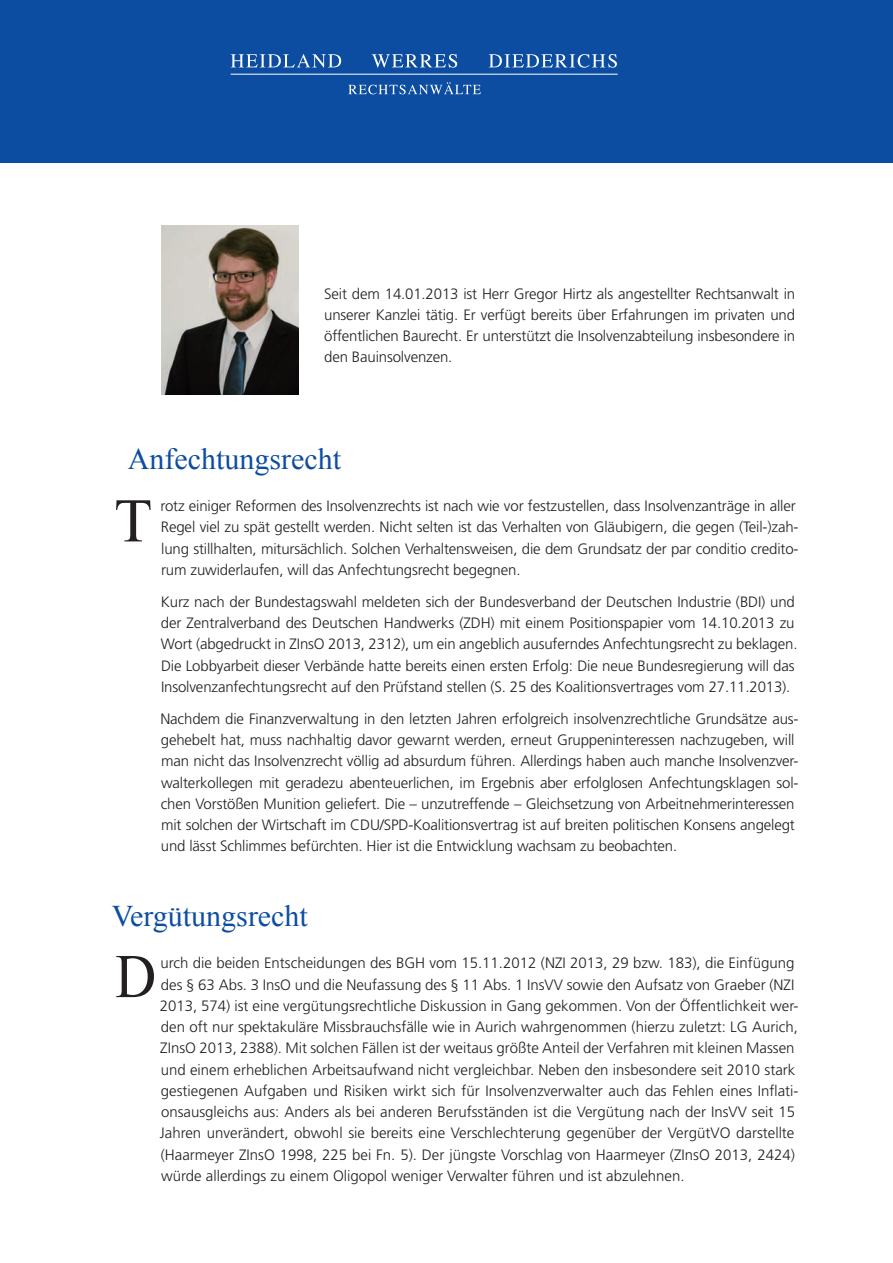
<style>
.page{position:relative;width:893px;height:1263px;background:#fff}
.page>*{position:absolute;margin:0;border:0;box-sizing:border-box;transform-origin:0 0}
.t1{font:62.1px "Times New Roman";color:#231f20}
.t2{font:62.1px "Times New Roman";color:#231f20;scale:.91 1}
.t3{font:30px "Times New Roman";color:#0d4da1}
.t4{font:300 15px/21.3px "Frutiger";letter-spacing:-.01em;color:#231f20}
</style>
<div class="page">
<div style="left:0;top:0;width:893px;height:162px;background:#0d4da1"></div>
<svg style="left:231px;top:54px;width:110px;height:14px"></svg>
<svg style="left:348px;top:82px;width:133px;height:12px"></svg>
<svg style="left:489px;top:54px;width:128px;height:14px"></svg>
<svg style="left:372px;top:54px;width:85px;height:14px"></svg>
<hr style="left:231px;top:74px;width:387px;height:1px;background:#fff">
<img style="left:162px;top:225px;width:137px;height:169px">
<p class="t4" style="left:324px;top:283px;width:472px;text-align:justify">Seit dem 14.01.2013 ist Herr Gregor Hirtz als angestellter Rechtsanwalt in unserer Kanzlei tätig. Er verfügt bereits über Erfahrungen im privaten und öffentlichen Baurecht. Er unterstützt die Insolvenzabteilung insbesondere in den Bauinsolvenzen.</p>
<h2 class="t3" style="left:128px;top:438px;width:215px">Anfechtungsrecht</h2>
<h1 class="t1" style="left:114px;top:479px;width:39px">T</h1>
<p class="t4" style="left:160px;top:495px;width:640px">rotz einiger Reformen des Insolvenzrechts ist nach wie vor festzustellen, dass Insolvenzanträge in aller Regel viel zu spät gestellt werden. Nicht selten ist das Verhalten von Gläubigern, die gegen (Teil-)zah&shy;lung stillhalten, mitursächlich. Solchen Verhaltensweisen, die dem Grundsatz der par conditio credito&shy;rum zuwiderlaufen, will das Anfechtungsrecht begegnen.</p>
<p class="t4" style="left:161px;top:591px;width:638px">Kurz nach der Bundestagswahl meldeten sich der Bundesverband der Deutschen Industrie (BDI) und der Zentralverband des Deutschen Handwerks (ZDH) mit einem Positionspapier vom 14.10.2013 zu Wort (abgedruckt in ZInsO 2013, 2312), um ein angeblich ausuferndes Anfechtungsrecht zu beklagen.<br>Die Lobbyarbeit dieser Verbände hatte bereits einen ersten Erfolg: Die neue Bundesregierung will das Insolvenzanfechtungsrecht auf den Prüfstand stellen (S. 25 des Koalitionsvertrages vom 27.11.2013).</p>
<p class="t4" style="left:160px;top:708px;width:640px">Nachdem die Finanzverwaltung in den letzten Jahren erfolgreich insolvenzrechtliche Grundsätze aus&shy;gehebelt hat, muss nachhaltig davor gewarnt werden, erneut Gruppeninteressen nachzugeben, will man nicht das Insolvenzrecht völlig ad absurdum führen. Allerdings haben auch manche Insolvenzver&shy;walterkollegen mit geradezu abenteuerlichen, im Ergebnis aber erfolglosen Anfechtungsklagen sol&shy;chen Vorstößen Munition geliefert. Die – unzutreffende – Gleichsetzung von Arbeitnehmerinteressen mit solchen der Wirtschaft im CDU/SPD-Koalitionsvertrag ist auf breiten politischen Konsens angelegt und lässt Schlimmes befürchten. Hier ist die Entwicklung wachsam zu beobachten.</p>
<h2 class="t3" style="left:112px;top:895px;width:198px">Vergütungsrecht</h2>
<h1 class="t2" style="left:115px;top:934px;width:46px">D</h1>
<p class="t4" style="left:160px;top:952px;width:640px">urch die beiden Entscheidungen des BGH vom 15.11.2012 (NZI 2013, 29 bzw. 183), die Einfügung des § 63 Abs. 3 InsO und die Neufassung des § 11 Abs. 1 InsVV sowie den Aufsatz von Graeber (NZI 2013, 574) ist eine vergütungsrechtliche Diskussion in Gang gekommen. Von der Öffentlichkeit wer&shy;den oft nur spektakuläre Missbrauchsfälle wie in Aurich wahrgenommen (hierzu zuletzt: LG Aurich, ZInsO 2013, 2388). Mit solchen Fällen ist der weitaus größte Anteil der Verfahren mit kleinen Massen und einem erheblichen Arbeitsaufwand nicht vergleichbar. Neben den insbesondere seit 2010 stark gestiegenen Aufgaben und Risiken wirkt sich für Insolvenzverwalter auch das Fehlen eines Inflati&shy;onsausgleichs aus: Anders als bei anderen Berufsständen ist die Vergütung nach der InsVV seit 15<br>Jahren unverändert, obwohl sie bereits eine Verschlechterung gegenüber der VergütVO darstellte (Haarmeyer ZInsO 1998, 225 bei Fn. 5). Der jüngste Vorschlag von Haarmeyer (ZInsO 2013, 2424) würde allerdings zu einem Oligopol weniger Verwalter führen und ist abzulehnen.</p>
</div>
